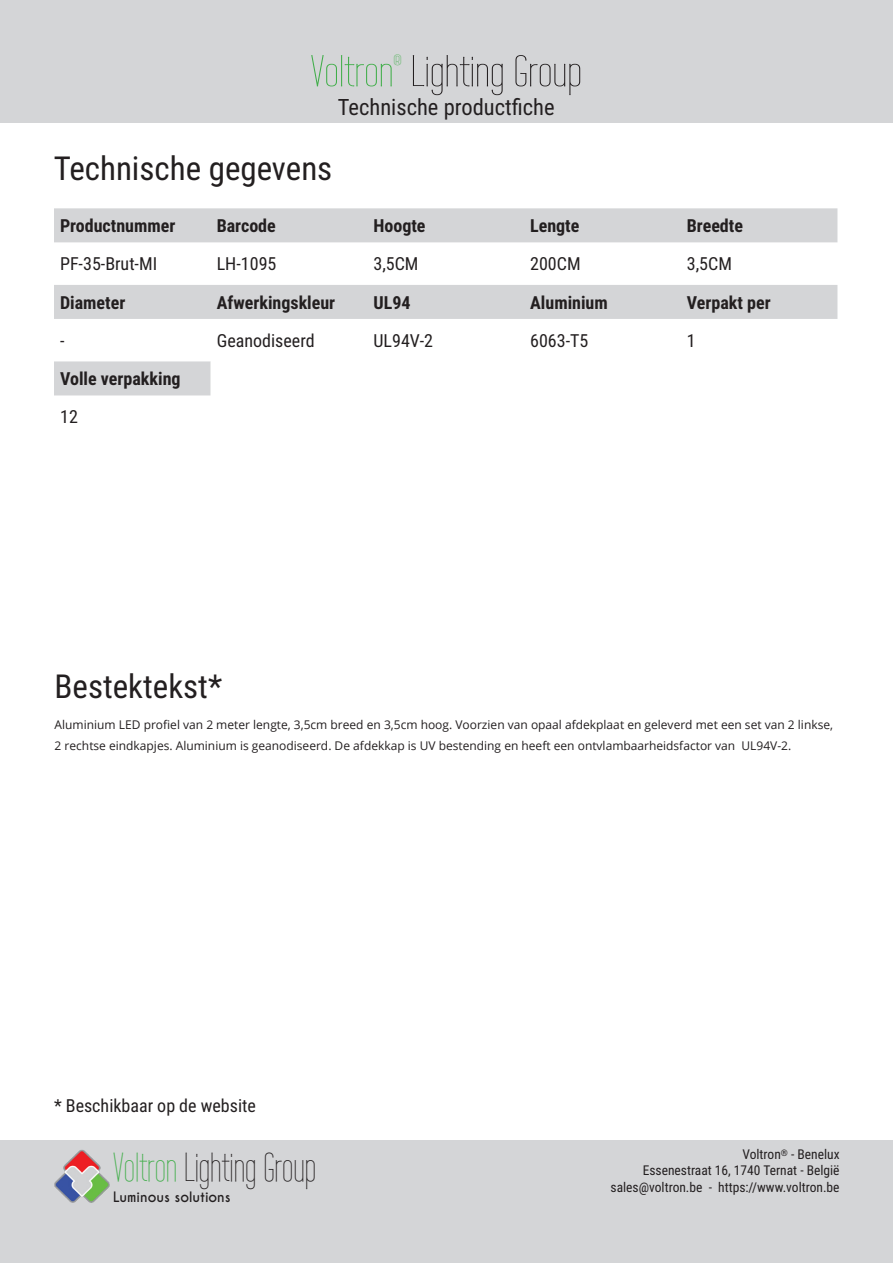
<style>
.page{position:relative;width:893px;height:1263px;background:#fff}
.page>*{position:absolute;margin:0;border:0;box-sizing:border-box;transform-origin:0 0}
.t1{font:43.5px "Wire One";color:#231f20;scale:1.2 1}
.t2{font:40.5px "Wire One";color:#231f20}
.t3{font:33px "Roboto Condensed";color:#231f20}
.t4{font:22.5px "Roboto Condensed";color:#231f20}
.t5{font:700 18px "Roboto Condensed";color:#231f20}
.t6{font:18px "Roboto Condensed";color:#231f20}
.t7{font:15px "Wire One";color:#40ae49;scale:1.2 1}
.t8{font:13.5px/16.5px "Roboto Condensed";color:#231f20;text-align:right}
.t9{font:700 13.5px "Caviar Dreams";color:#231f20}
.t10{font:12px/21px "Open Sans";color:#231f20}
.s1{color:#40ae49}
</style>
<div class="page">
<div style="left:0;top:1141px;width:893px;height:122px;background:#d4d5d7"></div>
<img style="left:55px;top:1150px;width:54px;height:53px">
<div style="left:0;top:0;width:893px;height:122px;background:#d4d5d7"></div>
<div style="left:54px;top:208px;width:783px;height:34px;background:#d4d5d7"></div>
<div style="left:54px;top:285px;width:783px;height:34px;background:#d4d5d7"></div>
<div style="left:54px;top:361px;width:157px;height:35px;background:#d4d5d7"></div>
<p class="t7" style="left:394px;top:52px;width:8px">®</p>
<h3 class="t4" style="left:338px;top:91px;width:218px">Technische productfiche</h3>
<h1 class="t1" style="left:311px;top:47px;width:228px"><span class="s1">Voltron</span> Lighting Group</h1>
<h3 class="t3" style="left:54px;top:145px;width:280px">Technische gegevens</h3>
<h3 class="t5" style="left:60px;top:213px;width:117px">Productnummer</h3>
<h3 class="t5" style="left:217px;top:213px;width:61px">Barcode</h3>
<h3 class="t5" style="left:373px;top:213px;width:54px">Hoogte</h3>
<h3 class="t5" style="left:530px;top:213px;width:51px">Lengte</h3>
<h3 class="t5" style="left:687px;top:213px;width:58px">Breedte</h3>
<h3 class="t6" style="left:60px;top:251px;width:99px">PF-35-Brut-MI</h3>
<h3 class="t6" style="left:217px;top:251px;width:61px">LH-1095</h3>
<h3 class="t6" style="left:373px;top:251px;width:47px">3,5CM</h3>
<h3 class="t6" style="left:530px;top:251px;width:52px">200CM</h3>
<h3 class="t6" style="left:687px;top:251px;width:47px">3,5CM</h3>
<h3 class="t5" style="left:60px;top:290px;width:67px">Diameter</h3>
<h3 class="t5" style="left:217px;top:290px;width:120px">Afwerkingskleur</h3>
<h3 class="t5" style="left:373px;top:290px;width:39px">UL94</h3>
<h3 class="t5" style="left:530px;top:290px;width:79px">Aluminium</h3>
<h3 class="t5" style="left:687px;top:290px;width:85px">Verpakt per</h3>
<h3 class="t6" style="left:60px;top:328px;width:6px">-</h3>
<h3 class="t6" style="left:217px;top:328px;width:99px">Geanodiseerd</h3>
<h3 class="t6" style="left:373px;top:328px;width:61px">UL94V-2</h3>
<h3 class="t6" style="left:530px;top:328px;width:60px">6063-T5</h3>
<h3 class="t6" style="left:687px;top:328px;width:10px">1</h3>
<h3 class="t5" style="left:60px;top:366px;width:122px">Volle verpakking</h3>
<h3 class="t6" style="left:60px;top:404px;width:19px">12</h3>
<h3 class="t3" style="left:55px;top:663px;width:169px">Bestektekst*</h3>
<p class="t10" style="left:55px;top:714px;width:780px">Aluminium LED profiel van 2 meter lengte, 3,5cm breed en 3,5cm hoog. Voorzien van opaal afdekplaat en geleverd met een set van 2 linkse,<br>2 rechtse eindkapjes. Aluminium is geanodiseerd. De afdekkap is UV bestending en heeft een ontvlambaarheidsfactor van UL94V-2.</p>
<h3 class="t6" style="left:54px;top:1093px;width:203px">* Beschikbaar op de website</h3>
<h2 class="t2" style="left:113px;top:1145px;width:204px"><span class="s1">Voltron</span> Lighting Group</h2>
<p class="t9" style="left:113px;top:1189px;width:119px">Luminous solutions</p>
<p class="t8" style="left:611px;top:1145px;width:231px">Voltron<sup>®</sup> - Benelux<br>Essenestraat 16, 1740 Ternat - België sales@voltron.be - https://www.voltron.be</p>
</div>
